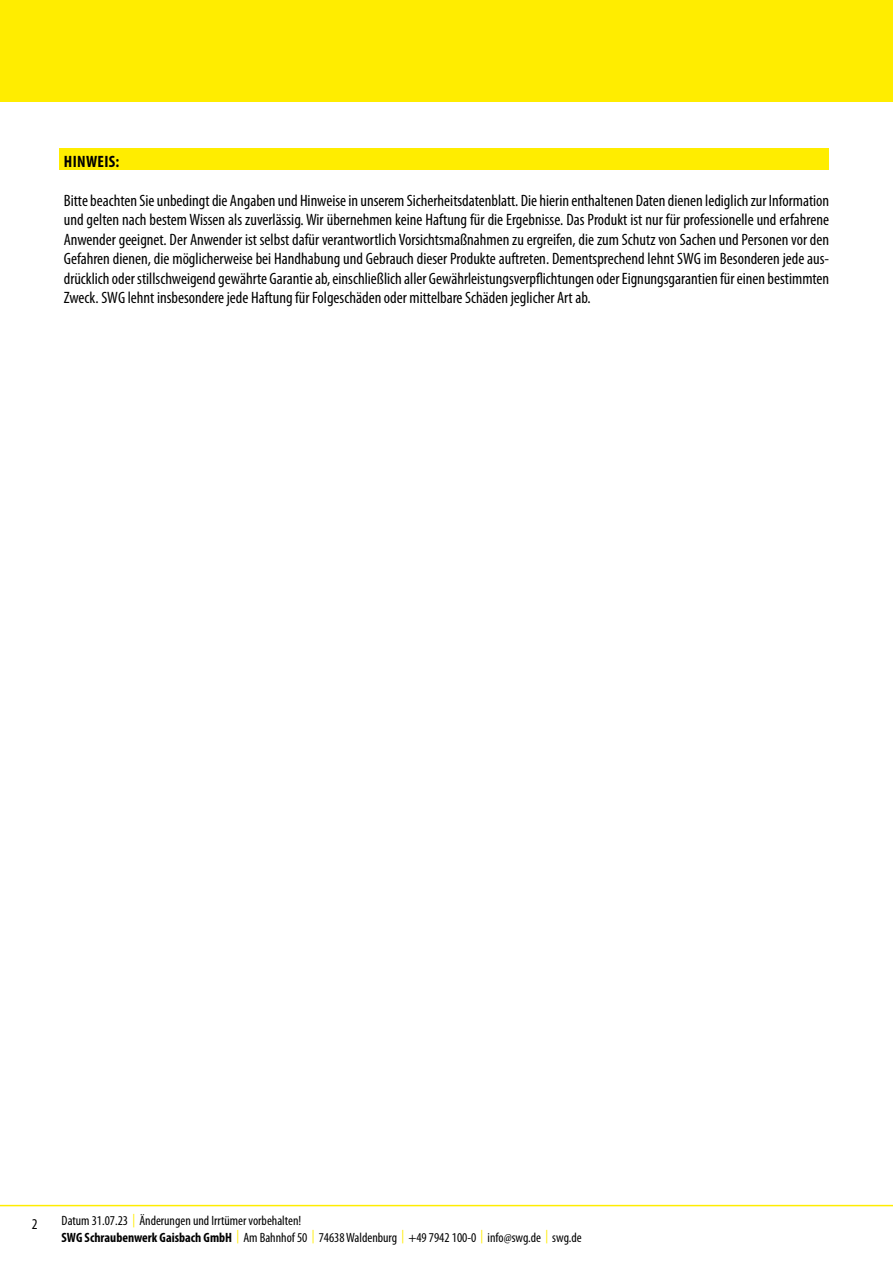
<style>
.page{position:relative;width:893px;height:1263px;background:#fff}
.page>*{position:absolute;margin:0;border:0;box-sizing:border-box;transform-origin:0 0}
.t1{font:condensed 16.5px/19.5px "Myriad Pro";color:#000;text-align:justify}
.t2{font:700 condensed 16.5px "Myriad Pro";letter-spacing:.02em;color:#000}
.t3{font:condensed 15px "Myriad Pro";color:#000}
.t4{font:condensed 13.5px/16.5px "Myriad Pro";color:#000}
.s1{color:#ffed00}
.s2{font-weight:700}
</style>
<div class="page">
<div style="left:0;top:0;width:893px;height:102px;background:#ffed00"></div>
<hr style="left:0;top:1205px;width:893px;height:1px;background:#ffed00">
<div style="left:60px;top:149px;width:769px;height:21px;background:#ffed00"></div>
<p class="t2" style="left:64px;top:151px;width:57px">HINWEIS:</p>
<p class="t1" style="left:64px;top:190px;width:767px">Bitte beachten Sie unbedingt die Angaben und Hinweise in unserem Sicherheitsdatenblatt. Die hierin enthaltenen Daten dienen lediglich zur Information und gelten nach bestem Wissen als zuverlässig. Wir übernehmen keine Haftung für die Ergebnisse. Das Produkt ist nur für professionelle und erfahrene Anwender geeignet. Der Anwender ist selbst dafür verantwortlich Vorsichtsmaßnahmen zu ergreifen, die zum Schutz von Sachen und Personen vor den Gefahren dienen, die möglicherweise bei Handhabung und Gebrauch dieser Produkte auftreten. Dementsprechend lehnt SWG im Besonderen jede aus&shy;drücklich oder stillschweigend gewährte Garantie ab, einschließlich aller Gewährleistungsverpflichtungen oder Eignungsgarantien für einen bestimmten Zweck. SWG lehnt insbesondere jede Haftung für Folgeschäden oder mittelbare Schäden jeglicher Art ab.</p>
<p class="t3" style="left:32px;top:1214px;width:7px">2</p>
<p class="t4" style="left:62px;top:1212px;width:521px">Datum 31.07.23 <span class="s1">|</span> Änderungen und Irrtümer vorbehalten!<br><span class="s2">SWG Schraubenwerk Gaisbach GmbH</span> <span class="s1">|</span> Am Bahnhof 50 <span class="s1">|</span> 74638 Waldenburg <span class="s1">|</span> +49 7942 100-0 <span class="s1">|</span> info@swg.de <span class="s1">|</span> swg.de</p>
</div>
